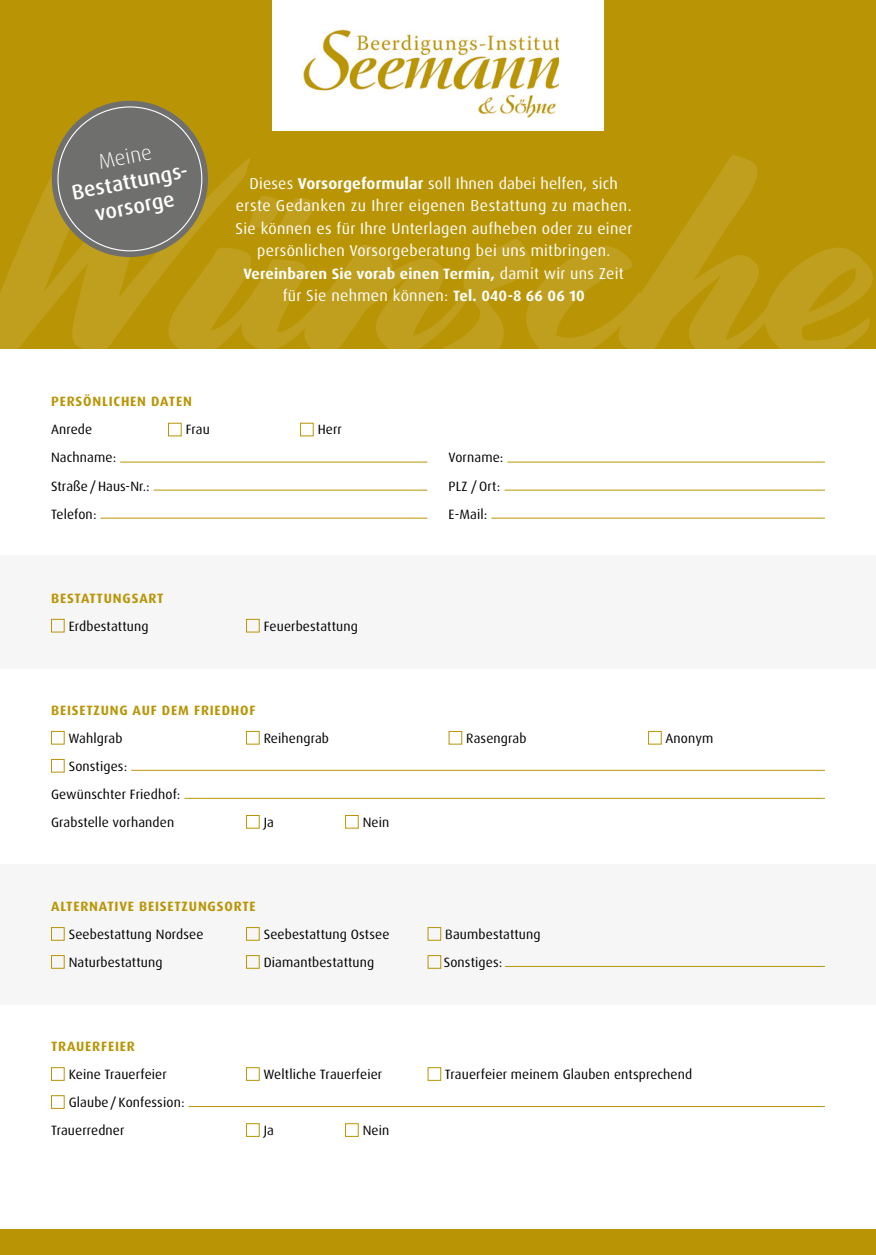
<style>
.page{position:relative;width:876px;height:1255px;background:#fff}
.page>*{position:absolute;margin:0;border:0;box-sizing:border-box;transform-origin:0 0}
.t1{font:500 21px/25.2px "Dax Pro";color:#fff;text-align:center}
.t2{font:300 21px "Dax Pro";color:#fff}
.t3{font:15.75px/22.5px "Dax Pro";letter-spacing:.02em;color:#fff;text-align:center}
.t4{font:700 15px "Dax Pro";letter-spacing:.015em;color:#fff}
.t5{font:13.5px/28px "Dax Pro";letter-spacing:.01em;color:#000}
.t6{font:700 13.5px "Dax Pro";letter-spacing:.06em;color:#b99505}
.s1{font-weight:700}
.s2{font-weight:400;font-size:15.75px}
.s3{font-weight:700;font-size:15px}
</style>
<div class="page">
<div style="left:0;top:0;width:876px;height:348px;background:#b99505"></div>
<svg style="left:0;top:154px;width:873px;height:195px"></svg>
<div style="left:272px;top:0;width:332px;height:131px;background:#fff"></div>
<div style="left:52px;top:101px;width:156px;height:156px;background:#6f6f6e;border-radius:50%"></div>
<div style="left:0;top:1229px;width:876px;height:25px;background:#b99505"></div>
<div style="left:0;top:555px;width:876px;height:114px;background:#f6f6f6"></div>
<div style="left:0;top:864px;width:876px;height:140px;background:#f6f6f6"></div>
<div style="left:168px;top:423px;width:14px;height:13px;border:1px solid #b99505"></div>
<div style="left:300px;top:423px;width:14px;height:13px;border:1px solid #b99505"></div>
<hr style="left:120px;top:461px;width:307px;height:1px;background:#b99505">
<hr style="left:507px;top:461px;width:318px;height:1px;background:#b99505">
<hr style="left:154px;top:489px;width:273px;height:1px;background:#b99505">
<hr style="left:504px;top:489px;width:321px;height:1px;background:#b99505">
<hr style="left:101px;top:517px;width:326px;height:1px;background:#b99505">
<hr style="left:491px;top:517px;width:334px;height:1px;background:#b99505">
<div style="left:51px;top:619px;width:14px;height:13px;border:1px solid #b99505"></div>
<div style="left:246px;top:619px;width:14px;height:13px;border:1px solid #b99505"></div>
<div style="left:51px;top:731px;width:14px;height:13px;border:1px solid #b99505"></div>
<div style="left:246px;top:731px;width:14px;height:13px;border:1px solid #b99505"></div>
<div style="left:449px;top:731px;width:13px;height:13px;border:1px solid #b99505"></div>
<div style="left:648px;top:731px;width:14px;height:13px;border:1px solid #b99505"></div>
<div style="left:51px;top:759px;width:14px;height:13px;border:1px solid #b99505"></div>
<hr style="left:131px;top:770px;width:694px;height:1px;background:#b99505">
<hr style="left:184px;top:798px;width:641px;height:1px;background:#b99505">
<div style="left:246px;top:815px;width:14px;height:13px;border:1px solid #b99505"></div>
<div style="left:345px;top:815px;width:14px;height:13px;border:1px solid #b99505"></div>
<div style="left:51px;top:927px;width:14px;height:13px;border:1px solid #b99505"></div>
<div style="left:246px;top:927px;width:14px;height:13px;border:1px solid #b99505"></div>
<div style="left:428px;top:927px;width:13px;height:13px;border:1px solid #b99505"></div>
<div style="left:51px;top:955px;width:14px;height:13px;border:1px solid #b99505"></div>
<div style="left:246px;top:955px;width:14px;height:13px;border:1px solid #b99505"></div>
<div style="left:428px;top:955px;width:13px;height:13px;border:1px solid #b99505"></div>
<hr style="left:505px;top:966px;width:320px;height:1px;background:#b99505">
<div style="left:51px;top:1067px;width:14px;height:13px;border:1px solid #b99505"></div>
<div style="left:246px;top:1067px;width:14px;height:13px;border:1px solid #b99505"></div>
<div style="left:428px;top:1067px;width:13px;height:13px;border:1px solid #b99505"></div>
<div style="left:51px;top:1095px;width:14px;height:13px;border:1px solid #b99505"></div>
<hr style="left:189px;top:1106px;width:636px;height:1px;background:#b99505">
<div style="left:246px;top:1123px;width:14px;height:13px;border:1px solid #b99505"></div>
<div style="left:345px;top:1123px;width:14px;height:13px;border:1px solid #b99505"></div>
<img style="left:303px;top:29px;width:255px;height:89px">
<h1 class="t2" style="left:96px;top:148px;width:55px;rotate:-11deg">Meine</h1>
<h1 class="t1" style="left:70px;top:180px;width:123px;rotate:-11deg">Bestattungs&shy;vorsorge</h1>
<p class="t3" style="left:235px;top:172px;width:399px">Dieses <span class="s1">Vorsorgeformular</span> soll Ihnen dabei helfen, sich erste Gedanken zu Ihrer eigenen Bestattung zu machen.<br>Sie können es für Ihre Unterlagen aufheben oder zu einer persönlichen Vorsorgeberatung bei uns mitbringen.</p>
<p class="t4" style="left:243px;top:264px;width:382px">Vereinbaren Sie vorab einen Termin, <span class="s2">damit wir uns Zeit</span></p>
<p class="t3" style="left:283px;top:285px;width:303px">für Sie nehmen können: <span class="s3">Tel. 040-8 66 06 10</span></p>
<p class="t6" style="left:51px;top:393px;width:142px">PERSÖNLICHEN DATEN</p>
<p class="t5" style="left:51px;top:416px;width:43px">Anrede</p>
<p class="t5" style="left:186px;top:416px;width:26px">Frau</p>
<p class="t5" style="left:318px;top:416px;width:26px">Herr</p>
<p class="t5" style="left:51px;top:444px;width:67px">Nachname:</p>
<p class="t5" style="left:449px;top:444px;width:56px">Vorname:</p>
<p class="t5" style="left:51px;top:472px;width:100px">Straße /Haus-Nr.:</p>
<p class="t5" style="left:449px;top:472px;width:53px">PLZ /Ort:</p>
<p class="t5" style="left:51px;top:500px;width:47px">Telefon:</p>
<p class="t5" style="left:449px;top:500px;width:40px">E-Mail:</p>
<p class="t6" style="left:51px;top:589px;width:114px">BESTATTUNGSART</p>
<p class="t5" style="left:69px;top:612px;width:81px">Erdbestattung</p>
<p class="t5" style="left:264px;top:612px;width:96px">Feuerbestattung</p>
<p class="t6" style="left:51px;top:701px;width:206px">BEISETZUNG AUF DEM FRIEDHOF</p>
<p class="t5" style="left:68px;top:724px;width:56px">Wahlgrab</p>
<p class="t5" style="left:264px;top:724px;width:67px">Reihengrab</p>
<p class="t5" style="left:466px;top:724px;width:62px">Rasengrab</p>
<p class="t5" style="left:665px;top:724px;width:49px">Anonym</p>
<p class="t5" style="left:51px;top:752px;width:131px;text-indent:18px">Sonstiges:<br>Gewünschter Friedhof:<br>Grabstelle vorhanden</p>
<p class="t5" style="left:264px;top:808px;width:12px">Ja</p>
<p class="t5" style="left:363px;top:808px;width:28px">Nein</p>
<p class="t6" style="left:51px;top:897px;width:206px">ALTERNATIVE BEISETZUNGSORTE</p>
<p class="t5" style="left:69px;top:920px;width:136px">Seebestattung Nordsee</p>
<p class="t5" style="left:264px;top:920px;width:127px">Seebestattung Ostsee</p>
<p class="t5" style="left:445px;top:920px;width:97px">Baumbestattung</p>
<p class="t5" style="left:69px;top:948px;width:95px">Naturbestattung</p>
<p class="t5" style="left:264px;top:948px;width:112px">Diamantbestattung</p>
<p class="t5" style="left:444px;top:948px;width:60px">Sonstiges:</p>
<p class="t6" style="left:51px;top:1037px;width:85px">TRAUERFEIER</p>
<p class="t5" style="left:69px;top:1060px;width:100px">Keine Trauerfeier</p>
<p class="t5" style="left:263px;top:1060px;width:120px">Weltliche Trauerfeier</p>
<p class="t5" style="left:445px;top:1060px;width:249px">Trauerfeier meinem Glauben entsprechend</p>
<p class="t5" style="left:51px;top:1088px;width:135px;text-indent:18px">Glaube / Konfession:<br>Trauerredner</p>
<p class="t5" style="left:264px;top:1116px;width:12px">Ja</p>
<p class="t5" style="left:363px;top:1116px;width:28px">Nein</p>
</div>
